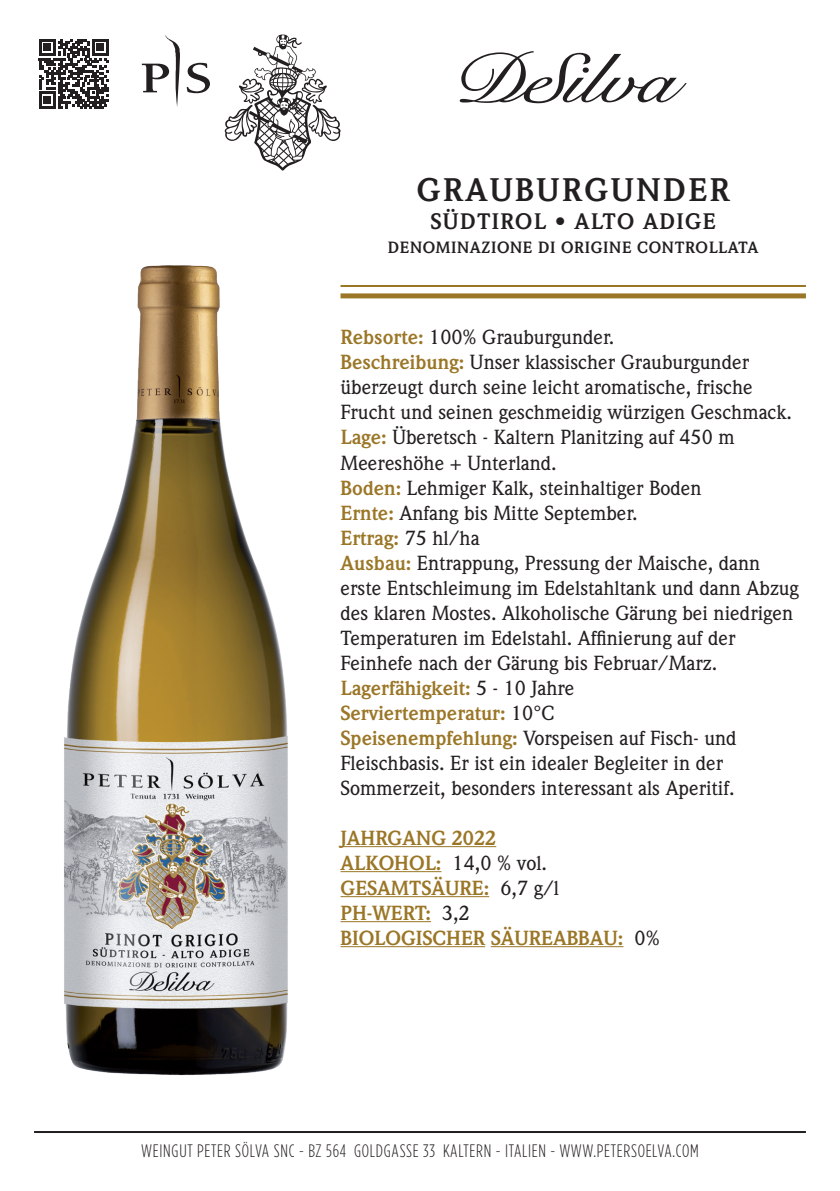
<style>
.page{position:relative;width:840px;height:1191px;background:#fff}
.page>*{position:absolute;margin:0;border:0;box-sizing:border-box;transform-origin:0 0}
.t1{font:700 32px "Weidemann";letter-spacing:.08em;color:#231f20}
.t2{font:700 22px "Weidemann";letter-spacing:.06em;color:#231f20}
.t3{font:500 20px/25px "Weidemann";color:#231f20}
.t4{font:700 20px/25px "Weidemann";color:#9a7626}
.t5{font:300 18px "Gotham Condensed";letter-spacing:.04em;color:#231f20}
.t6{font:700 16px "Weidemann";letter-spacing:.04em;color:#231f20}
.s1{font-weight:700;color:#9a7626}
.s2{font-size:19px}
.s3{font-weight:500;color:#231f20}
</style>
<div class="page">
<img style="left:64px;top:265px;width:224px;height:811px">
<hr style="left:340px;top:846px;width:156px;height:1px;background:#9a7626">
<hr style="left:340px;top:871px;width:101px;height:1px;background:#9a7626">
<hr style="left:340px;top:896px;width:149px;height:1px;background:#9a7626">
<hr style="left:340px;top:921px;width:91px;height:1px;background:#9a7626">
<hr style="left:340px;top:946px;width:145px;height:1px;background:#9a7626">
<hr style="left:490px;top:946px;width:133px;height:1px;background:#9a7626">
<hr style="left:34px;top:1131px;width:771px;height:2px;background:#231f20">
<svg style="left:187px;top:63px;width:23px;height:30px"></svg>
<svg style="left:142px;top:35px;width:38px;height:72px"></svg>
<svg style="left:224px;top:34px;width:116px;height:136px"></svg>
<div style="left:340px;top:293px;width:465px;height:5px;background:#9a7626"></div>
<hr style="left:340px;top:285px;width:465px;height:2px;background:#9a7626">
<svg style="left:459px;top:51px;width:227px;height:52px"></svg>
<svg style="left:39px;top:39px;width:70px;height:70px"></svg>
<h1 class="t1" style="left:417px;top:171px;width:314px">GRAUBURGUNDER</h1>
<p class="t2" style="left:430px;top:208px;width:286px">SÜDTIROL • ALTO ADIGE</p>
<p class="t6" style="left:388px;top:238px;width:372px">DENOMINAZIONE DI ORIGINE CONTROLLATA</p>
<p class="t3" style="left:340px;top:325px;width:459px"><span class="s1">Rebsorte:</span> 100% Grauburgunder.<br><span class="s1">Beschreibung:</span> Unser klassischer Grauburgunder überzeugt durch seine leicht aromatische, frische Frucht und seinen g<span class="s2">e</span>schmeidig würzigen Geschmack.<br><span class="s1">Lage:</span> Überetsch - Kaltern Planitzing auf 450 m Meereshöhe + Unterland.<br><span class="s1">Boden:</span> Lehmiger Kalk, steinhaltiger Boden<br><span class="s1">Ernte:</span> Anfang bis Mitte September.<br><span class="s1">Ertrag:</span> 75 hl/ha<br><span class="s1">Ausbau:</span> Entrappung, Pressung der Maische, dann erste Entschleimung im Edelstahltank und dann Abzug des klaren Mostes. Alkoholische Gärung bei niedrigen Temperaturen im Edelstahl. Affinierung auf der Feinhefe nach der Gärung bis Februar/Marz.<br><span class="s1">Lagerfähigkeit:</span> 5 - 10 Jahre<br><span class="s1">Serviertemperatur:</span> 10°C<br><span class="s1">Speisenempfehlung:</span> Vorspeisen auf Fisch- und Fleischbasis. Er ist ein idealer Begleiter in der Sommerzeit, besonders interessant als Aperitif.</p>
<p class="t4" style="left:340px;top:825px;width:320px">JAHRGANG 2022<br>ALKOHOL: <span class="s3">14,0 % vol.<br></span>GESAMTSÄURE: <span class="s3">6,7 g/l<br></span>PH-WERT: <span class="s3">3,2<br></span>BIOLOGISCHER SÄUREABBAU: <span class="s3">0%</span></p>
<p class="t5" style="left:141px;top:1141px;width:558px">WEINGUT PETER SÖLVA SNC - BZ 564 GOLDGASSE 33 KALTERN - ITALIEN - WWW.PETERSOELVA.COM</p>
</div>
